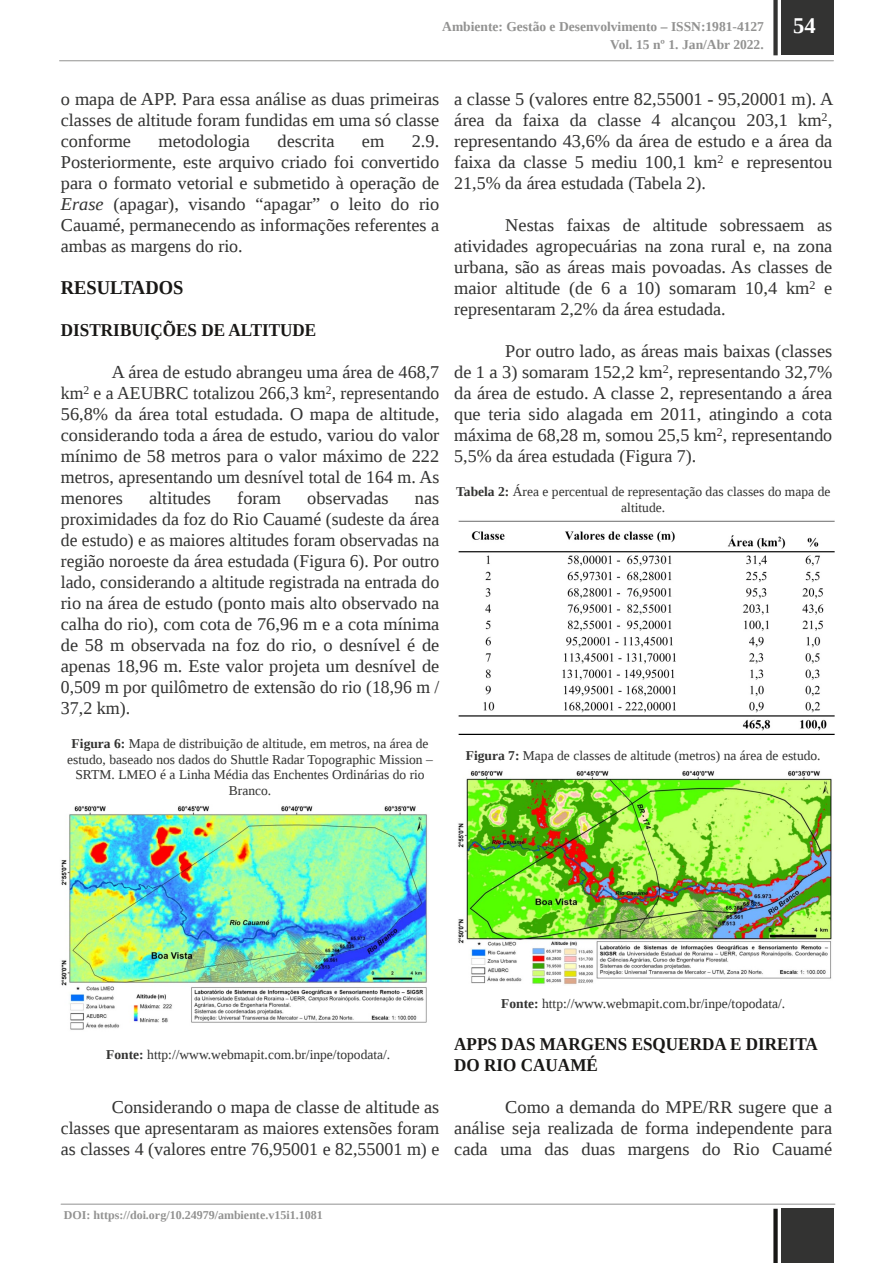
<style>
.page{position:relative;width:893px;height:1263px;background:#fff}
.page>*{position:absolute;margin:0;border:0;box-sizing:border-box;transform-origin:0 0}
.t1{font:700 22.5px "Liberation Serif";color:#fff}
.t2{font:700 19.5px "Liberation Serif";color:#181715;scale:.95 1}
.t3{font:18px/21px "Liberation Serif";color:#333332;text-align:justify}
.t4{font:700 18px/21px "Liberation Serif";letter-spacing:.005em;color:#181715;scale:.95 1}
.t5{font:13.5px/15.5px "Liberation Serif";color:#333332;text-align:center}
.t6{font:700 13.5px/18px "Liberation Serif";color:#929291;text-align:right}
.t7{font:700 12px "Liberation Serif";color:#929291}
.s1{font-style:italic}
.s2{font-weight:700}
</style>
<div class="page">
<div style="left:781px;top:0;width:52px;height:55px;background:#333332"></div>
<div style="left:773px;top:0;width:5px;height:55px;background:#333332"></div>
<div style="left:781px;top:1209px;width:52px;height:54px;background:#333332"></div>
<div style="left:773px;top:1209px;width:5px;height:54px;background:#181715"></div>
<hr style="left:60px;top:60px;width:773px;height:1px;background:#929291">
<hr style="left:61px;top:1204px;width:774px;height:1px;background:#929291">
<img style="left:61px;top:806px;width:367px;height:224px">
<img style="left:458px;top:520px;width:376px;height:214px">
<img style="left:458px;top:770px;width:374px;height:215px">
<p class="t6" style="left:442px;top:18px;width:323px">Ambiente: Gestão e Desenvolvimento – ISSN:1981-4127<br>Vol. 15 nº 1. Jan/Abr 2022.</p>
<p class="t1" style="left:793px;top:13px;width:24px">54</p>
<p class="t3" style="left:61px;top:88px;width:380px">o mapa de APP. Para essa análise as duas primeiras classes de altitude foram fundidas em uma só classe conforme</p>
<p class="t3" style="left:159px;top:130px;width:93px">metodologia</p>
<p class="t3" style="left:278px;top:130px;width:58px">descrita</p>
<p class="t3" style="left:362px;top:130px;width:24px">em</p>
<p class="t3" style="left:61px;top:130px;width:380px;text-indent:351px">2.9.<br>Posteriormente, este arquivo criado foi convertido para o formato vetorial e submetido à operação de <span class="s1">Erase</span> (apagar), visando “apagar” o leito do rio Cauamé, permanecendo as informações referentes a ambas as margens do rio.</p>
<p class="t2" style="left:61px;top:277px;width:131px">RESULTADOS</p>
<p class="t4" style="left:61px;top:319px;width:270px">DISTRIBUIÇÕES DE ALTITUDE</p>
<p class="t3" style="left:61px;top:361px;width:380px;text-indent:51px">A área de estudo abrangeu uma área de 468,7 km<sup>2</sup> e a AEUBRC totalizou 266,3 km<sup>2</sup>, representando 56,8% da área total estudada. O mapa de altitude, considerando toda a área de estudo, variou do valor mínimo de 58 metros para o valor máximo de 222 metros, apresentando um desnível total de 164 m. As menores</p>
<p class="t3" style="left:149px;top:487px;width:63px">altitudes</p>
<p class="t3" style="left:237px;top:487px;width:45px">foram</p>
<p class="t3" style="left:307px;top:487px;width:83px">observadas</p>
<p class="t3" style="left:61px;top:487px;width:380px;text-indent:354px">nas proximidades da foz do Rio Cauamé (sudeste da área de estudo) e as maiores altitudes foram observadas na região noroeste da área estudada (Figura 6). Por outro lado, considerando a altitude registrada na entrada do rio na área de estudo (ponto mais alto observado na calha do rio), com cota de 76,96 m e a cota mínima de 58 m observada na foz do rio, o desnível é de apenas 18,96 m. Este valor projeta um desnível de 0,509 m por quilômetro de extensão do rio (18,96 m / 37,2 km).</p>
<p class="t5" style="left:67px;top:736px;width:367px"><span class="s2">Figura 6:</span> Mapa de distribuição de altitude, em metros, na área de estudo, baseado nos dados do Shuttle Radar Topographic Mission – SRTM. LMEO é a Linha Média das Enchentes Ordinárias do rio Branco.</p>
<p class="t3" style="left:454px;top:88px;width:381px">a classe 5 (valores entre 82,55001 - 95,20001 m). A área da faixa da classe 4 alcançou 203,1 km<sup>2</sup>, representando 43,6% da área de estudo e a área da faixa da classe 5 mediu 100,1 km<sup>2</sup> e representou 21,5% da área estudada (Tabela 2).</p>
<p class="t3" style="left:454px;top:214px;width:380px;text-indent:51px">Nestas faixas de altitude sobressaem as atividades agropecuárias na zona rural e, na zona urbana, são as áreas mais povoadas. As classes de maior altitude (de 6 a 10) somaram 10,4 km<sup>2</sup> e representaram 2,2% da área estudada.</p>
<p class="t3" style="left:454px;top:340px;width:380px;text-indent:51px">Por outro lado, as áreas mais baixas (classes de 1 a 3) somaram 152,2 km<sup>2</sup>, representando 32,7% da área de estudo. A classe 2, representando a área que teria sido alagada em 2011, atingindo a cota máxima de 68,28 m, somou 25,5 km<sup>2</sup>, representando 5,5% da área estudada (Figura 7).</p>
<p class="t5" style="left:456px;top:484px;width:376px"><span class="s2">Tabela 2:</span> Área e percentual de representação das classes do mapa de altitude.</p>
<p class="t5" style="left:466px;top:748px;width:356px"><span class="s2">Figura 7:</span> Mapa de classes de altitude (metros) na área de estudo.</p>
<p class="t5" style="left:106px;top:1046px;width:286px"><span class="s2">Fonte:</span> http://www.webmapit.com.br/inpe/topodata/.</p>
<p class="t3" style="left:61px;top:1096px;width:380px;text-indent:51px">Considerando o mapa de classe de altitude as classes que apresentaram as maiores extensões foram as classes 4 (valores entre 76,95001 e 82,55001 m) e</p>
<p class="t5" style="left:501px;top:996px;width:286px"><span class="s2">Fonte:</span> http://www.webmapit.com.br/inpe/topodata/.</p>
<p class="t4" style="left:454px;top:1033px;width:384px">APPS DAS MARGENS ESQUERDA E DIREITA<br>DO RIO CAUAMÉ</p>
<p class="t3" style="left:454px;top:1096px;width:380px;text-indent:51px">Como a demanda do MPE/RR sugere que a análise seja realizada de forma independente para cada uma das duas margens do Rio Cauamé</p>
<p class="t7" style="left:64px;top:1208px;width:260px">DOI: https://doi.org/10.24979/ambiente.v15i1.1081</p>
</div>
